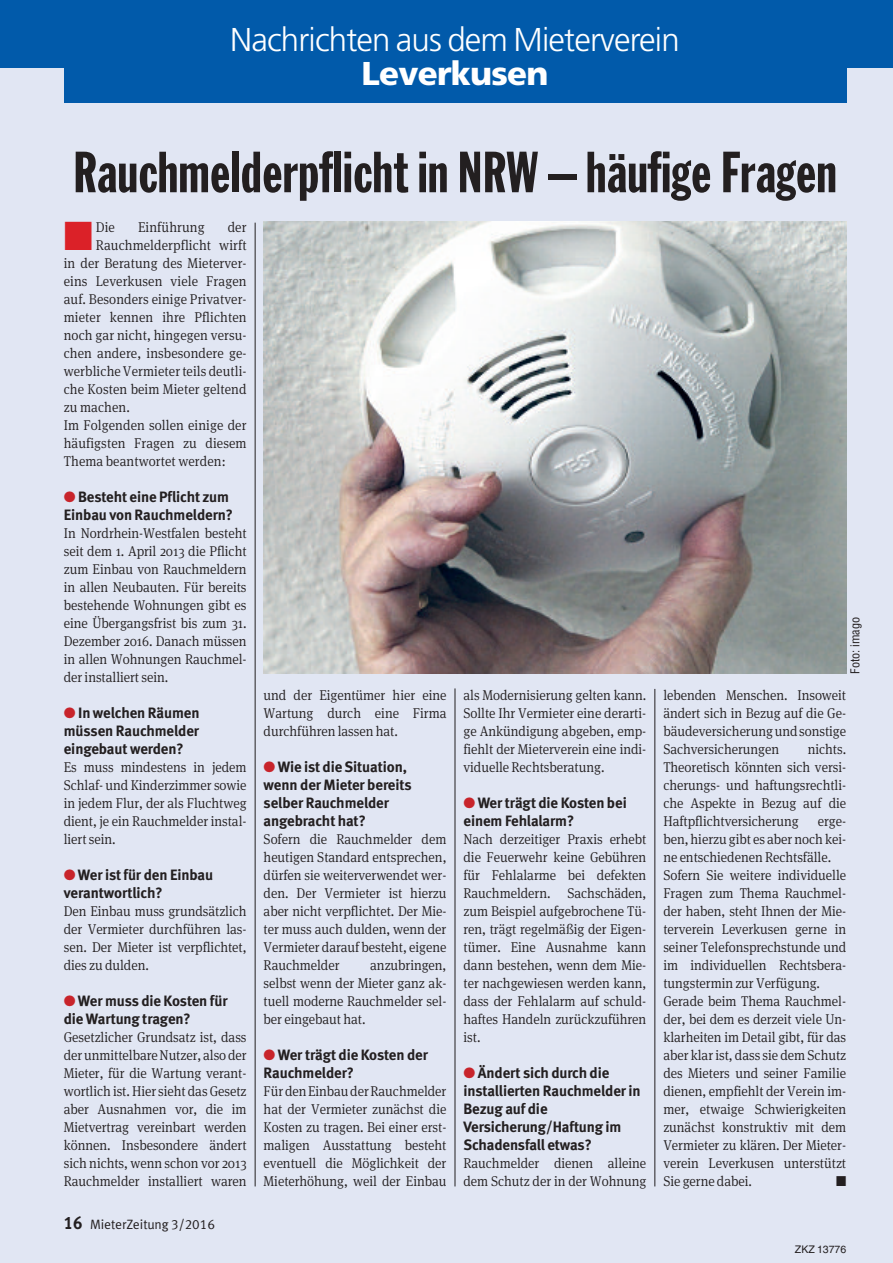
<style>
.page{position:relative;width:893px;height:1263px;background:#e1e6f3}
.page>*{position:absolute;margin:0;border:0;box-sizing:border-box;transform-origin:0 0}
.t1{font:57px "Franklin Gothic Extra Cond";letter-spacing:.01em;color:#231f20}
.t2{font:300 33px "Frutiger";letter-spacing:-.025em;color:#fff}
.t3{font:900 33px "Frutiger";letter-spacing:-.025em;color:#fff}
.t4{font:700 15px/18px "VZ Meta LF";letter-spacing:-.005em;color:#231f20}
.t5{font:300 14.25px/18px "Meta Serif OT";letter-spacing:-.005em;color:#231f20;text-align:justify;scale:.94 1}
.t6{font:14.25px "Zapf Dingbats";color:#231f20;scale:.94 1}
.t7{font:13.5px "VZ Meta LF";color:#231f20}
.t8{font:condensed 12px "Helvetica";color:#231f20}
.t9{font:10.5px "Helvetica";color:#231f20}
.s1{color:#db2128}
.s2{color:#c8242b}
.s3{font-weight:700;font-size:18px}
</style>
<div class="page">
<hr style="left:255px;top:223px;width:1px;height:963px;background:#231f20">
<hr style="left:455px;top:688px;width:1px;height:498px;background:#231f20">
<hr style="left:655px;top:689px;width:1px;height:497px;background:#231f20">
<div style="left:64px;top:60px;width:782px;height:42px;background:#015aaa"></div>
<div style="left:0;top:0;width:893px;height:67px;background:#015aaa"></div>
<img style="left:264px;top:221px;width:582px;height:452px">
<h2 class="t2" style="left:230px;top:26px;width:451px">Nachrichten aus dem Mieterverein</h2>
<h2 class="t3" style="left:362px;top:60px;width:188px">Leverkusen</h2>
<h1 class="t1" style="left:73px;top:152px;width:765px">Rauchmelderpflicht in NRW – häufige Fragen</h1>
<p class="t5" style="left:64px;top:219px;width:56px"><span class="s1">■</span> Die</p>
<p class="t5" style="left:138px;top:219px;width:72px">Einführung</p>
<p class="t5" style="left:228px;top:219px;width:22px">der</p>
<p class="t5" style="left:96px;top:237px;width:162px">Rauchmelderpflicht wirft</p>
<p class="t5" style="left:64px;top:255px;width:196px">in der Beratung des Mieterver-</p>
<p class="t5" style="left:64px;top:273px;width:196px">eins Leverkusen viele Fragen</p>
<p class="t5" style="left:64px;top:291px;width:196px">auf. Besonders einige Privatver-</p>
<p class="t5" style="left:64px;top:309px;width:196px">mieter kennen ihre Pflichten</p>
<p class="t5" style="left:64px;top:327px;width:196px">noch gar nicht, hingegen versu-</p>
<p class="t5" style="left:64px;top:345px;width:196px">chen andere, insbesondere ge-</p>
<p class="t5" style="left:64px;top:363px;width:196px">werblicheVermieterteils deutli-</p>
<p class="t5" style="left:64px;top:381px;width:196px">che Kosten beim Mieter geltend</p>
<p class="t5" style="left:64px;top:399px;width:72px">zu machen.</p>
<p class="t5" style="left:64px;top:417px;width:196px">Im Folgenden sollen einige der</p>
<p class="t5" style="left:64px;top:435px;width:196px">häufigsten Fragen zu diesem</p>
<p class="t5" style="left:64px;top:453px;width:174px">Thema beantwortet werden:</p>
<p class="t4" style="left:64px;top:488px;width:171px"><span class="s2">●</span> Besteht eine Pflicht zum<br>Einbau von Rauchmeldern?</p>
<p class="t5" style="left:64px;top:525px;width:196px">In Nordrhein-Westfalen besteht seit dem 1. April 2013 die Pflicht zum Einbau von Rauchmeldern in allen Neubauten. Für bereits bestehende Wohnungen gibt es eine Übergangsfrist bis zum 31.<br>Dezember 2016. Danach müssen in allen Wohnungen Rauchmel&shy;der installiert sein.</p>
<p class="t4" style="left:64px;top:704px;width:137px;text-align:justify"><span class="s2">●</span> In welchen Räumen müssen Rauchmelder eingebaut werden?</p>
<p class="t5" style="left:64px;top:759px;width:196px">Es muss mindestens in jedem Schlaf- und Kinderzimmer sowie in jedem Flur, der als Fluchtweg dient, je ein Rauchmelder instal&shy;liert sein.</p>
<p class="t4" style="left:64px;top:866px;width:151px"><span class="s2">●</span> Wer ist für den Einbau verantwortlich?</p>
<p class="t5" style="left:64px;top:903px;width:196px">Den Einbau muss grundsätzlich der Vermieter durchführen las&shy;sen. Der Mieter ist verpflichtet, dies zu dulden.</p>
<p class="t4" style="left:64px;top:992px;width:165px"><span class="s2">●</span> Wer muss die Kosten für die Wartung tragen?</p>
<p class="t5" style="left:64px;top:1029px;width:196px">Gesetzlicher Grundsatz ist, dass derunmittelbareNutzer, alsoder Mieter, für die Wartung verant&shy;wortlich ist. Hier sieht das Gesetz aber Ausnahmen vor, die im Mietvertrag vereinbart werden können. Insbesondere ändert sich nichts, wenn schon vor 2013<br>Rauchmelder installiert waren</p>
<p class="t7" style="left:64px;top:1216px;width:153px"><span class="s3">16</span> MieterZeitung 3/2016</p>
<p class="t5" style="left:264px;top:687px;width:196px">und der Eigentümer hier eine Wartung durch eine Firma durchführen lassen hat.</p>
<p class="t4" style="left:264px;top:758px;width:149px"><span class="s2">●</span> Wie ist dieSituation, wenn der Mieter bereits selber Rauchmelder angebracht hat?</p>
<p class="t5" style="left:264px;top:831px;width:196px">Sofern die Rauchmelder dem heutigen Standard entsprechen, dürfen sie weiterverwendet wer&shy;den. Der Vermieter ist hierzu aber nicht verpflichtet. Der Mie&shy;ter muss auch dulden, wenn der Vermieter darauf besteht, eigene Rauchmelder</p>
<p class="t5" style="left:264px;top:957px;width:196px;text-indent:107px">anzubringen, selbst wenn der Mieter ganz ak&shy;tuell moderne Rauchmelder sel&shy;ber eingebaut hat.</p>
<p class="t4" style="left:264px;top:1046px;width:166px"><span class="s2">●</span> Wer trägt die Kosten der<br>Rauchmelder?</p>
<p class="t5" style="left:264px;top:1083px;width:196px">FürdenEinbauderRauchmelder hat der Vermieter zunächst die Kosten zu tragen. Bei einer erst&shy;maligen Ausstattung besteht eventuell die Möglichkeit der Mieterhöhung, weil der Einbau</p>
<p class="t5" style="left:463px;top:687px;width:196px">als Modernisierung gelten kann.<br>Sollte Ihr Vermieter eine derarti&shy;ge Ankündigung abgeben, emp&shy;fiehlt der Mieterverein eine indi&shy;viduelle Rechtsberatung.</p>
<p class="t4" style="left:463px;top:794px;width:165px"><span class="s2">●</span> Wer trägt die Kosten bei einem Fehlalarm?</p>
<p class="t5" style="left:463px;top:831px;width:196px">Nach derzeitiger Praxis erhebt die Feuerwehr keine Gebühren für Fehlalarme bei defekten Rauchmeldern. Sachschäden, zum Beispiel aufgebrochene Tü&shy;ren, trägt regelmäßig der Eigen&shy;tümer. Eine Ausnahme kann dann bestehen, wenn dem Mie&shy;ter nachgewiesen werden kann, dass der Fehlalarm auf schuld&shy;haftes Handeln zurückzuführen ist.</p>
<p class="t4" style="left:463px;top:1064px;width:179px"><span class="s2">●</span> Ändert sich durch die installierten Rauchmelder in<br>Bezug auf die<br>Versicherung/Haftung im<br>Schadensfall etwas?</p>
<p class="t5" style="left:463px;top:1155px;width:196px">Rauchmelder dienen alleine dem Schutz der in der Wohnung</p>
<p class="t8" style="left:848px;top:674px;width:58px;rotate:-90deg">Foto: imago</p>
<p class="t5" style="left:663px;top:687px;width:196px">lebenden Menschen. Insoweit ändert sich in Bezug auf die Ge&shy;bäudeversicherungundsonstige Sachversicherungen</p>
<p class="t5" style="left:663px;top:741px;width:196px;text-indent:144px">nichts.<br>Theoretisch könnten sich versi&shy;cherungs- und haftungsrechtli&shy;che Aspekte in Bezug auf die Haftpflichtversicherung</p>
<p class="t5" style="left:663px;top:813px;width:196px;text-align:left;text-indent:154px">erge&shy;ben, hierzu gibt es aber noch kei&shy;ne entschiedenen Rechtsfälle.<br>Sofern Sie weitere individuelle<br>Fragen zum Thema Rauchmel&shy;der haben, steht Ihnen der Mie&shy;terverein Leverkusen gerne in seiner Telefonsprechstunde und im individuellen Rechtsbera&shy;tungstermin zur Verfügung.<br>Gerade beim Thema Rauchmel&shy;der, bei dem es derzeit viele Un&shy;klarheiten im Detail gibt, für das aber klar ist, dass sie dem Schutz des Mieters und seiner Familie dienen, empfiehlt der Verein im&shy;mer, etwaige Schwierigkeiten zunächst konstruktiv mit dem<br>Vermieter zu klären. Der Mieter&shy;verein Leverkusen unterstützt<br>Sie gerne dabei.</p>
<p class="t6" style="left:836px;top:1173px;width:12px">■</p>
<p class="t9" style="left:795px;top:1245px;width:53px">ZKZ 13776</p>
</div>
